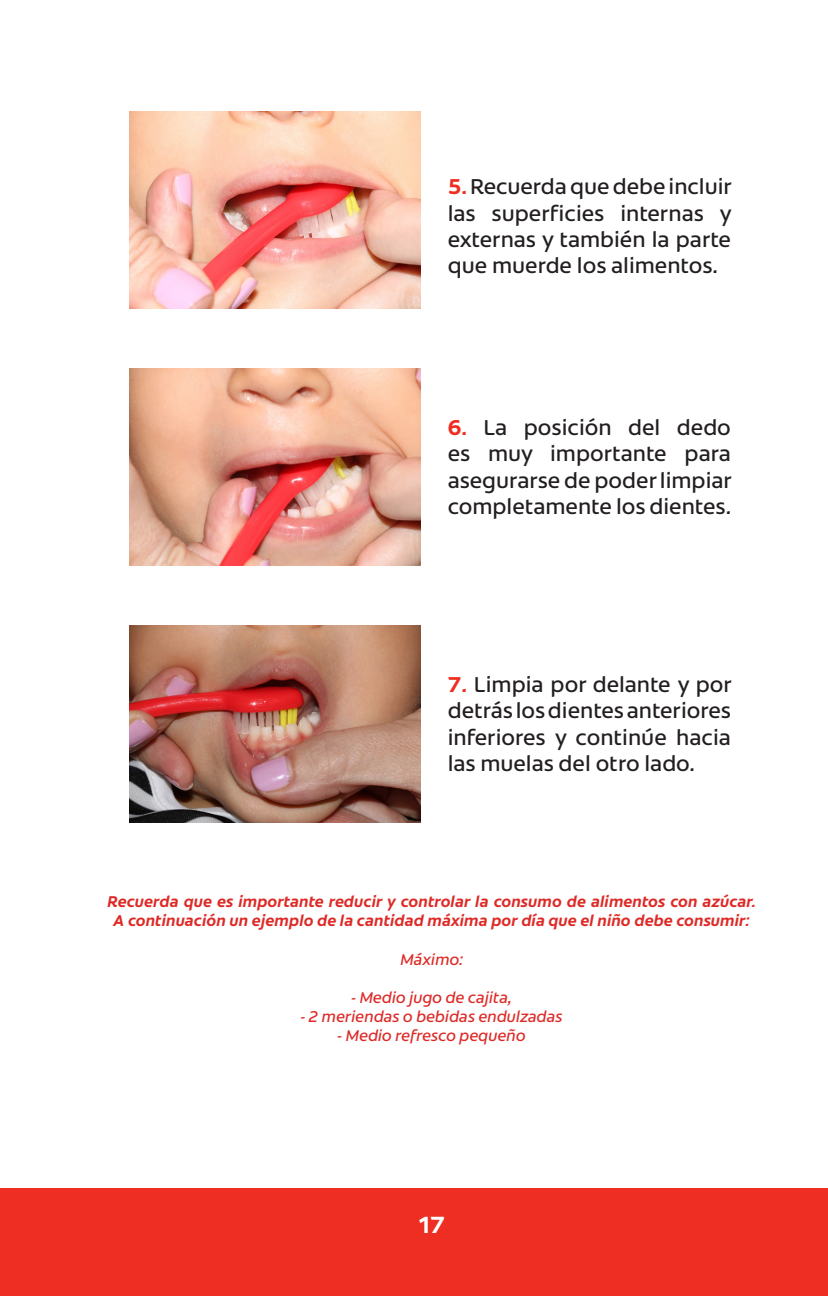
<style>
.page{position:relative;width:828px;height:1296px;background:#fff}
.page>*{position:absolute;margin:0;border:0;box-sizing:border-box;transform-origin:0 0}
.t1{font:700 24px "Colgate Ready";color:#fff}
.t2{font:22px/26.4px "Colgate Ready";color:#231f20;text-align:justify}
.t3{font:italic 700 16px/19.2px "Colgate Ready";color:#dd2a27;text-align:center}
.t4{font:italic 16px "Colgate Ready";color:#dd2a27}
.s1{font-weight:700;color:#ee2e22}
</style>
<div class="page">
<div style="left:0;top:1188px;width:828px;height:108px;background:#ee2e22"></div>
<img style="left:129px;top:112px;width:292px;height:197px">
<img style="left:129px;top:369px;width:292px;height:197px">
<img style="left:129px;top:626px;width:292px;height:196px">
<p class="t2" style="left:448px;top:172px;width:286px"><span class="s1">5.</span> Recuerda que debe incluir las superficies internas y externas y también la parte que muerde los alimentos.</p>
<p class="t2" style="left:448px;top:413px;width:286px"><span class="s1">6.</span> La posición del dedo es muy importante para asegurarse de poder limpiar completamente los dientes.</p>
<p class="t2" style="left:448px;top:670px;width:286px"><span class="s1">7.</span> Limpia por delante y por detrás los dientes anteriores inferiores y continúe hacia las muelas del otro lado.</p>
<p class="t3" style="left:107px;top:891px;width:650px">Recuerda que es importante reducir y controlar la consumo de alimentos con azúcar.<br>A continuación un ejemplo de la cantidad máxima por día que el niño debe consumir:</p>
<p class="t4" style="left:400px;top:947px;width:64px">Máximo:</p>
<p class="t4" style="left:351px;top:985px;width:162px">- Medio jugo de cajita,</p>
<p class="t4" style="left:301px;top:1005px;width:264px">- 2 meriendas o bebidas endulzadas</p>
<p class="t4" style="left:338px;top:1024px;width:190px">- Medio refresco pequeño</p>
<p class="t1" style="left:419px;top:1205px;width:28px">17</p>
</div>
